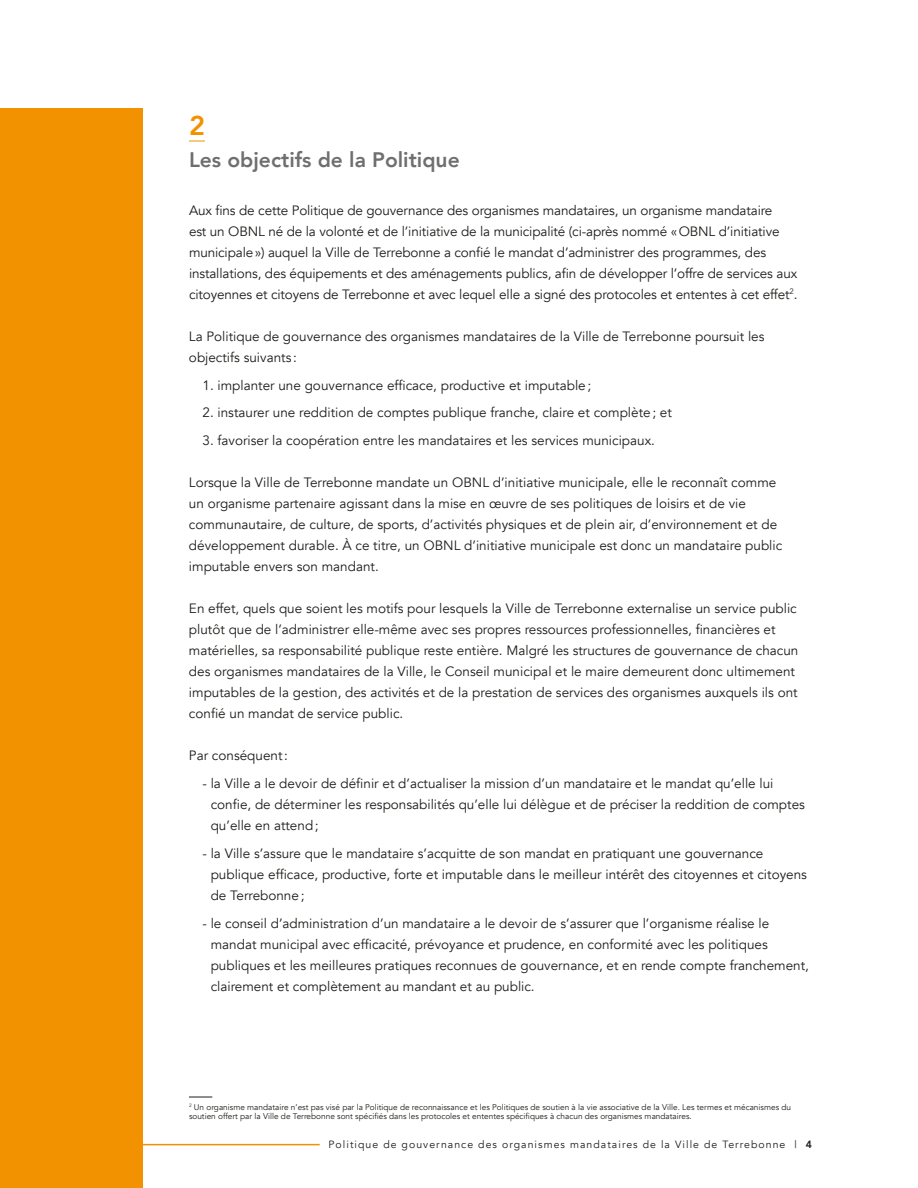
<style>
.page{position:relative;width:918px;height:1188px;background:#fff}
.page>*{position:absolute;margin:0;border:0;box-sizing:border-box;transform-origin:0 0}
.t1{font:800 27px "Avenir";color:#f39200}
.t2{font:800 21px "Avenir";color:#706f6f}
.t3{font:13.5px/21px "Avenir";color:#1d1d1b}
.t4{font:10.5px "Avenir";letter-spacing:.1em;color:#1d1d1b}
.t5{font:8.25px/9.8px "Avenir";color:#1d1d1b}
.s1{font-weight:800}
</style>
<div class="page">
<hr style="left:108px;top:1144px;width:212px;height:1px;background:#f39200">
<div style="left:0;top:108px;width:142px;height:1080px;background:#f39200"></div>
<svg style="left:189px;top:141px;width:16px;height:1px"></svg>
<svg style="left:189px;top:1097px;width:23px;height:1px"></svg>
<h1 class="t1" style="left:189px;top:105px;width:17px">2</h1>
<h2 class="t2" style="left:189px;top:143px;width:272px">Les objectifs de la Politique</h2>
<p class="t3" style="left:189px;top:200px;width:610px">Aux fins de cette Politique de gouvernance des organismes mandataires, un organisme mandataire<br>est un OBNL né de la volonté et de l’initiative de la municipalité (ci-après nommé «OBNL d’initiative municipale») auquel la Ville de Terrebonne a confié le mandat d’administrer des programmes, des installations, des équipements et des aménagements publics, afin de développer l’offre de services aux citoyennes et citoyens de Terrebonne et avec lequel elle a signé des protocoles et ententes à cet effet<sup>2</sup>.</p>
<p class="t3" style="left:189px;top:326px;width:577px">La Politique de gouvernance des organismes mandataires de la Ville de Terrebonne poursuit les objectifs suivants :</p>
<p class="t3" style="left:202px;top:375px;width:390px">1. implanter une gouvernance efficace, productive et imputable;</p>
<p class="t3" style="left:202px;top:403px;width:471px">2. instaurer une reddition de comptes publique franche, claire et complète; et</p>
<p class="t3" style="left:202px;top:430px;width:454px">3. favoriser la coopération entre les mandataires et les services municipaux.</p>
<p class="t3" style="left:189px;top:472px;width:595px">Lorsque la Ville de Terrebonne mandate un OBNL d’initiative municipale, elle le reconnaît comme un organisme partenaire agissant dans la mise en œuvre de ses politiques de loisirs et de vie communautaire, de culture, de sports, d’activités physiques et de plein air, d’environnement et de développement durable. À ce titre, un OBNL d’initiative municipale est donc un mandataire public imputable envers son mandant.</p>
<p class="t3" style="left:189px;top:598px;width:611px">En effet, quels que soient les motifs pour lesquels la Ville de Terrebonne externalise un service public plutôt que de l’administrer elle-même avec ses propres ressources professionnelles, financières et matérielles, sa responsabilité publique reste entière. Malgré les structures de gouvernance de chacun des organismes mandataires de la Ville, le Conseil municipal et le maire demeurent donc ultimement imputables de la gestion, des activités et de la prestation de services des organismes auxquels ils ont confié un mandat de service public.</p>
<p class="t3" style="left:189px;top:745px;width:100px">Par conséquent:</p>
<p class="t3" style="left:211px;top:773px;width:596px;text-indent:-8px">- la Ville a le devoir de définir et d’actualiser la mission d’un mandataire et le mandat qu’elle lui confie, de déterminer les responsabilités qu’elle lui délègue et de préciser la reddition de comptes qu’elle en attend;</p>
<p class="t3" style="left:211px;top:843px;width:598px;text-indent:-8px">- la Ville s’assure que le mandataire s’acquitte de son mandat en pratiquant une gouvernance publique efficace, productive, forte et imputable dans le meilleur intérêt des citoyennes et citoyens de Terrebonne;</p>
<p class="t3" style="left:211px;top:913px;width:600px;text-indent:-8px">- le conseil d’administration d’un mandataire a le devoir de s’assurer que l’organisme réalise le mandat municipal avec efficacité, prévoyance et prudence, en conformité avec les politiques publiques et les meilleures pratiques reconnues de gouvernance, et en rende compte franchement, clairement et complètement au mandant et au public.</p>
<p class="t5" style="left:189px;top:1102px;width:604px"><sup>2</sup> Un organisme mandataire n’est pas visé par la Politique de reconnaissance et les Politiques de soutien à la vie associative de la Ville. Les termes et mécanismes du soutien offert par la Ville de Terrebonne sont spécifiés dans les protocoles et ententes spécifiques à chacun des organismes mandataires.</p>
<p class="t4" style="left:329px;top:1138px;width:485px">Politique de gouvernance des organismes mandataires de la Ville de Terrebonne | <span class="s1">4</span></p>
</div>
